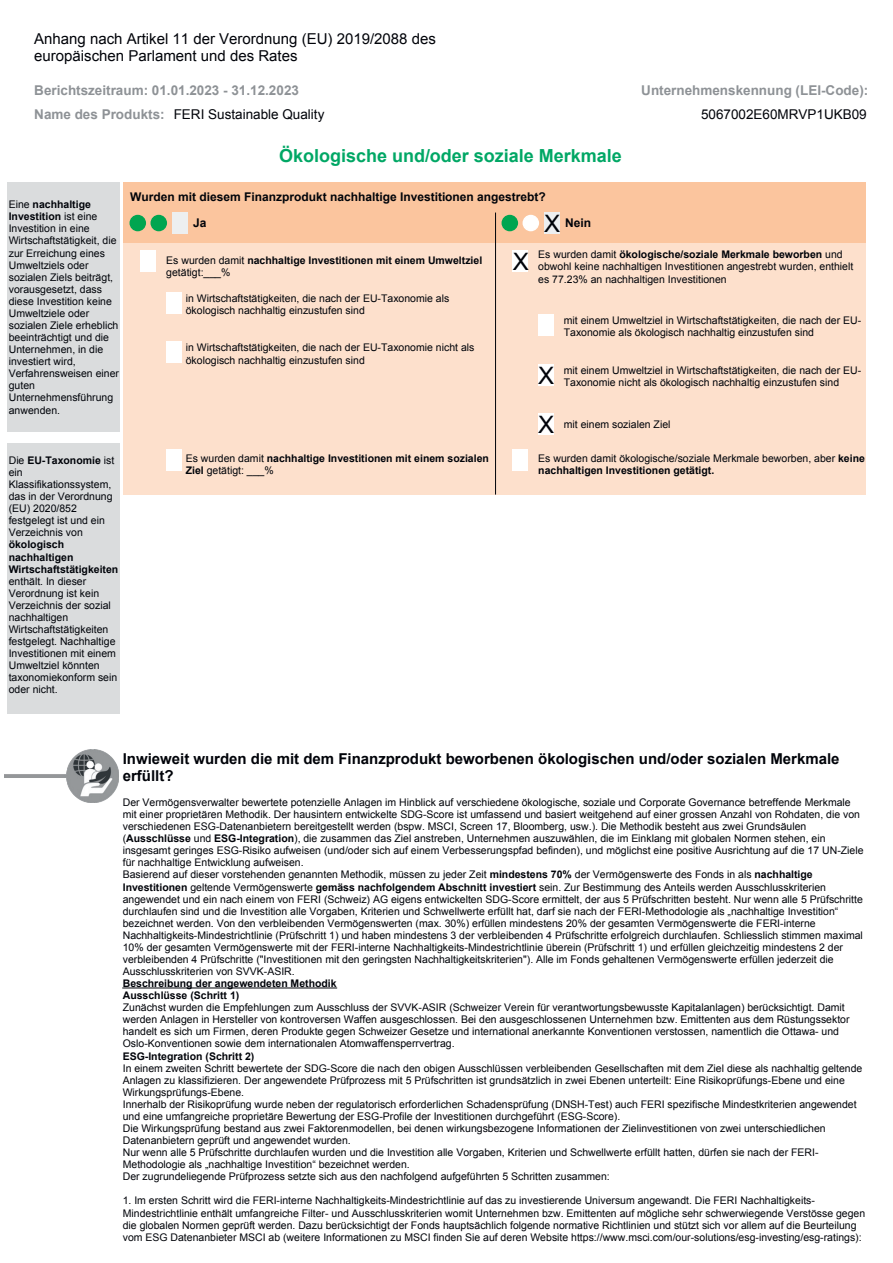
<style>
.page{position:relative;width:893px;height:1263px;background:#fff}
.page>*{position:absolute;margin:0;border:0;box-sizing:border-box;transform-origin:0 0}
.t1{font:24px "Arial";color:#000309}
.t2{font:700 18px "Arial";color:#00a765}
.t3{font:700 15px/17.2px "Arial";color:#000309}
.t4{font:15px/17.2px "Arial";color:#000309}
.t5{font:700 13.5px "Arial";color:#8e9296}
.t6{font:13.5px "Arial";color:#000309}
.t7{font:700 12px/25.5px "Arial";color:#000309}
.t8{font:10.5px/12px "Arial";color:#000309}
.t9{font:700 10.5px/12px "Arial";color:#000309}
.s1{font-weight:700}
.s2{font-weight:400}
</style>
<div class="page">
<div style="left:123px;top:184px;width:742px;height:311px;background:#fde0cc"></div>
<div style="left:7px;top:183px;width:113px;height:249px;background:#dadcdd"></div>
<div style="left:7px;top:444px;width:113px;height:270px;background:#dadcdd"></div>
<div style="left:123px;top:183px;width:742px;height:60px;background:#fbc59e"></div>
<div style="left:172px;top:213px;width:15px;height:21px;background:#edeff0"></div>
<div style="left:502px;top:215px;width:16px;height:16px;background:#00a550;border:2px solid #00a551;border-radius:50%"></div>
<div style="left:523px;top:215px;width:16px;height:16px;background:#fff;border:2px solid #fff;border-radius:50%"></div>
<div style="left:130px;top:215px;width:16px;height:16px;background:#00a550;border:2px solid #00a551;border-radius:50%"></div>
<div style="left:151px;top:215px;width:16px;height:16px;background:#00a550;border:2px solid #00a551;border-radius:50%"></div>
<div style="left:544px;top:213px;width:15px;height:21px;background:#edeff0"></div>
<hr style="left:495px;top:213px;width:1px;height:282px;background:#000309">
<div style="left:141px;top:250px;width:15px;height:21px;background:#fff"></div>
<div style="left:513px;top:250px;width:15px;height:21px;background:#fff"></div>
<div style="left:166px;top:292px;width:15px;height:21px;background:#fff"></div>
<div style="left:538px;top:315px;width:15px;height:21px;background:#fff"></div>
<div style="left:538px;top:364px;width:15px;height:21px;background:#fff"></div>
<div style="left:538px;top:414px;width:15px;height:21px;background:#fff"></div>
<div style="left:166px;top:342px;width:15px;height:21px;background:#fff"></div>
<div style="left:166px;top:450px;width:15px;height:21px;background:#fff"></div>
<div style="left:513px;top:450px;width:15px;height:21px;background:#fff"></div>
<img style="left:4px;top:750px;width:114px;height:52px">
<hr style="left:123px;top:988px;width:214px;height:1px;background:#000309">
<h3 class="t4" style="left:34px;top:30px;width:403px">Anhang nach Artikel 11 der Verordnung (EU) 2019/2088 des europäischen Parlament und des Rates</h3>
<p class="t5" style="left:34px;top:81px;width:266px">Berichtszeitraum: 01.01.2023 - 31.12.2023</p>
<p class="t5" style="left:641px;top:81px;width:229px">Unternehmenskennung (LEI-Code):</p>
<p class="t6" style="left:174px;top:105px;width:152px">FERI Sustainable Quality</p>
<p class="t6" style="left:701px;top:105px;width:167px">5067002E60MRVP1UKB09</p>
<p class="t5" style="left:34px;top:105px;width:132px">Name des Produkts:</p>
<p class="t8" style="left:9px;top:199px;width:112px">Eine <span class="s1">nachhaltige<br>Investition</span> ist eine<br>Investition in eine<br>Wirtschaftstätigkeit, die zur Erreichung eines<br>Umweltziels oder sozialen Ziels beiträgt, vorausgesetzt, dass diese Investition keine<br>Umweltziele oder sozialen Ziele erheblich beeinträchtigt und die<br>Unternehmen, in die investiert wird,<br>Verfahrensweisen einer guten<br>Unternehmensführung anwenden.</p>
<p class="t8" style="left:9px;top:454px;width:107px">Die <span class="s1">EU-Taxonomie</span> ist ein<br>Klassifikationssystem, das in der Verordnung (EU) 2020/852 festgelegt ist und ein<br>Verzeichnis von</p>
<p class="t9" style="left:9px;top:539px;width:111px">ökologisch nachhaltigen<br>Wirtschaftstätigkeiten</p>
<p class="t8" style="left:9px;top:575px;width:110px">enthält. In dieser<br>Verordnung ist kein<br>Verzeichnis der sozial nachhaltigen<br>Wirtschaftstätigkeiten festgelegt. Nachhaltige<br>Investitionen mit einem<br>Umweltziel könnten taxonomiekonform sein oder nicht.</p>
<h2 class="t2" style="left:279px;top:144px;width:344px">Ökologische und/oder soziale Merkmale</h2>
<p class="t7" style="left:193px;top:185px;width:354px;text-indent:-63px">Wurden mit diesem Finanzprodukt nachhaltige Investitionen angestrebt?<br>Ja</p>
<h1 class="t1" style="left:544px;top:208px;width:18px">X</h1>
<p class="t7" style="left:565px;top:210px;width:27px">Nein</p>
<p class="t9" style="left:166px;top:255px;width:317px"><span class="s2">Es wurden damit</span> nachhaltige Investitionen mit einem Umweltziel <span class="s2">getätigt:___%</span></p>
<p class="t8" style="left:186px;top:292px;width:265px">in Wirtschaftstätigkeiten, die nach der EU-Taxonomie als ökologisch nachhaltig einzustufen sind</p>
<p class="t8" style="left:186px;top:342px;width:290px">in Wirtschaftstätigkeiten, die nach der EU-Taxonomie nicht als ökologisch nachhaltig einzustufen sind</p>
<h1 class="t1" style="left:513px;top:245px;width:18px">X</h1>
<p class="t8" style="left:538px;top:249px;width:317px">Es wurden damit <span class="s1">ökologische/soziale Merkmale beworben</span> und obwohl keine nachhaltigen Investitionen angestrebt wurden, enthielt es 77.23% an nachhaltigen Investitionen</p>
<h1 class="t1" style="left:538px;top:359px;width:18px">X</h1>
<h1 class="t1" style="left:538px;top:409px;width:18px">X</h1>
<p class="t8" style="left:564px;top:315px;width:299px">mit einem Umweltziel in Wirtschaftstätigkeiten, die nach der EU-<br>Taxonomie als ökologisch nachhaltig einzustufen sind</p>
<p class="t8" style="left:564px;top:364px;width:299px">mit einem Umweltziel in Wirtschaftstätigkeiten, die nach der EU-<br>Taxonomie nicht als ökologisch nachhaltig einzustufen sind</p>
<p class="t8" style="left:564px;top:418px;width:108px">mit einem sozialen Ziel</p>
<p class="t9" style="left:186px;top:453px;width:305px"><span class="s2">Es wurden damit</span> nachhaltige Investitionen mit einem sozialen<br>Ziel <span class="s2">getätigt: ___%</span></p>
<p class="t8" style="left:538px;top:453px;width:328px">Es wurden damit ökologische/soziale Merkmale beworben, aber <span class="s1">keine nachhaltigen Investitionen getätigt.</span></p>
<h3 class="t3" style="left:123px;top:750px;width:718px">Inwieweit wurden die mit dem Finanzprodukt beworbenen ökologischen und/oder sozialen Merkmale erfüllt?</h3>
<p class="t8" style="left:123px;top:796px;width:742px">Der Vermögensverwalter bewertete potenzielle Anlagen im Hinblick auf verschiedene ökologische, soziale und Corporate Governance betreffende Merkmale mit einer proprietären Methodik. Der hausintern entwickelte SDG-Score ist umfassend und basiert weitgehend auf einer grossen Anzahl von Rohdaten, die von verschiedenen ESG-Datenanbietern bereitgestellt werden (bspw. MSCI, Screen 17, Bloomberg, usw.). Die Methodik besteht aus zwei Grundsäulen (<span class="s1">Ausschlüsse</span> und <span class="s1">ESG-Integration</span>), die zusammen das Ziel anstreben, Unternehmen auszuwählen, die im Einklang mit globalen Normen stehen, ein insgesamt geringes ESG-Risiko aufweisen (und/oder sich auf einem Verbesserungspfad befinden), und möglichst eine positive Ausrichtung auf die 17 UN-Ziele für nachhaltige Entwicklung aufweisen.<br>Basierend auf dieser vorstehenden genannten Methodik, müssen zu jeder Zeit <span class="s1">mindestens 70%</span> der Vermögenswerte des Fonds in als <span class="s1">nachhaltige Investitionen</span> geltende Vermögenswerte <span class="s1">gemäss nachfolgendem Abschnitt investiert</span> sein. Zur Bestimmung des Anteils werden Ausschlusskriterien angewendet und ein nach einem von FERI (Schweiz) AG eigens entwickelten SDG-Score ermittelt, der aus 5 Prüfschritten besteht. Nur wenn alle 5 Prüfschritte durchlaufen sind und die Investition alle Vorgaben, Kriterien und Schwellwerte erfüllt hat, darf sie nach der FERI-Methodologie als „nachhaltige Investition“ bezeichnet werden. Von den verbleibenden Vermögenswerten (max. 30%) erfüllen mindestens 20% der gesamten Vermögenswerte die FERI-interne Nachhaltigkeits-Mindestrichtlinie (Prüfschritt 1) und haben mindestens 3 der verbleibenden 4 Prüfschritte erfolgreich durchlaufen. Schliesslich stimmen maximal 10% der gesamten Vermögenswerte mit der FERI-interne Nachhaltigkeits-Mindestrichtlinie überein (Prüfschritt 1) und erfüllen gleichzeitig mindestens 2 der verbleibenden 4 Prüfschritte ("Investitionen mit den geringsten Nachhaltigkeitskriterien"). Alle im Fonds gehaltenen Vermögenswerte erfüllen jederzeit die Ausschlusskriterien von SVVK-ASIR.</p>
<p class="t9" style="left:123px;top:978px;width:215px">Beschreibung der angewendeten Methodik<br>Ausschlüsse (Schritt 1)</p>
<p class="t8" style="left:123px;top:1002px;width:728px">Zunächst wurden die Empfehlungen zum Ausschluss der SVVK-ASIR (Schweizer Verein für verantwortungsbewusste Kapitalanlagen) berücksichtigt. Damit werden Anlagen in Hersteller von kontroversen Waffen ausgeschlossen. Bei den ausgeschlossenen Unternehmen bzw. Emittenten aus dem Rüstungssektor handelt es sich um Firmen, deren Produkte gegen Schweizer Gesetze und international anerkannte Konventionen verstossen, namentlich die Ottawa- und Oslo-Konventionen sowie dem internationalen Atomwaffensperrvertrag.</p>
<p class="t9" style="left:123px;top:1050px;width:133px">ESG-Integration (Schritt 2)</p>
<p class="t8" style="left:123px;top:1062px;width:741px">In einem zweiten Schritt bewertete der SDG-Score die nach den obigen Ausschlüssen verbleibenden Gesellschaften mit dem Ziel diese als nachhaltig geltende Anlagen zu klassifizieren. Der angewendete Prüfprozess mit 5 Prüfschritten ist grundsätzlich in zwei Ebenen unterteilt: Eine Risikoprüfungs-Ebene und eine Wirkungsprüfungs-Ebene.<br>Innerhalb der Risikoprüfung wurde neben der regulatorisch erforderlichen Schadensprüfung (DNSH-Test) auch FERI spezifische Mindestkriterien angewendet und eine umfangreiche proprietäre Bewertung der ESG-Profile der Investitionen durchgeführt (ESG-Score).<br>Die Wirkungsprüfung bestand aus zwei Faktorenmodellen, bei denen wirkungsbezogene Informationen der Zielinvestitionen von zwei unterschiedlichen Datenanbietern geprüft und angewendet wurden.<br>Nur wenn alle 5 Prüfschritte durchlaufen wurden und die Investition alle Vorgaben, Kriterien und Schwellwerte erfüllt hatten, dürfen sie nach der FERI-Methodologie als „nachhaltige Investition“ bezeichnet werden.<br>Der zugrundeliegende Prüfprozess setzte sich aus den nachfolgend aufgeführten 5 Schritten zusammen:</p>
<p class="t8" style="left:123px;top:1195px;width:744px">1. Im ersten Schritt wird die FERI-interne Nachhaltigkeits-Mindestrichtlinie auf das zu investierende Universum angewandt. Die FERI Nachhaltigkeits-Mindestrichtlinie enthält umfangreiche Filter- und Ausschlusskriterien womit Unternehmen bzw. Emittenten auf mögliche sehr schwerwiegende Verstösse gegen die globalen Normen geprüft werden. Dazu berücksichtigt der Fonds hauptsächlich folgende normative Richtlinien und stützt sich vor allem auf die Beurteilung vom ESG Datenanbieter MSCI ab (weitere Informationen zu MSCI finden Sie auf deren Website https://www.msci.com/our-solutions/esg-investing/esg-ratings):</p>
</div>
